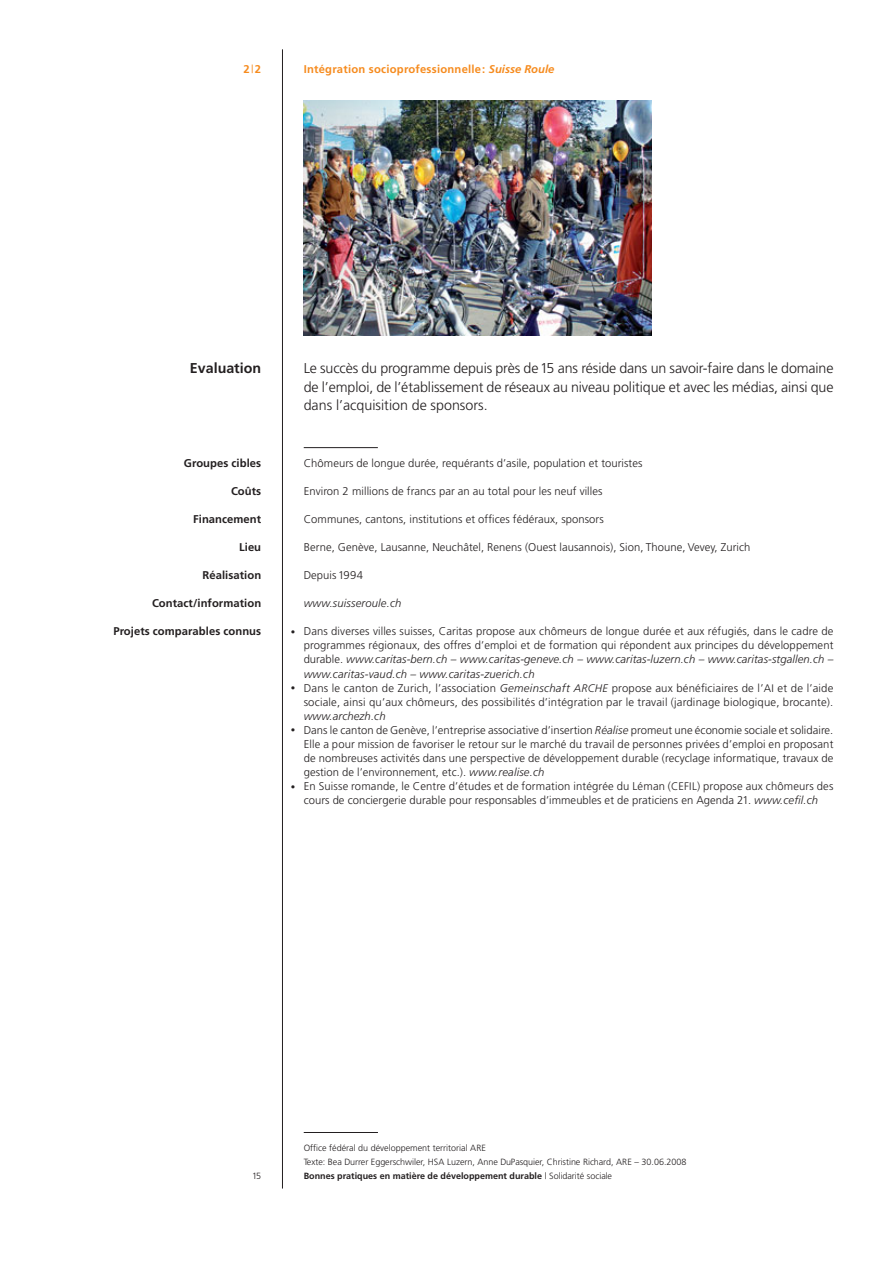
<style>
.page{position:relative;width:893px;height:1263px;background:#fff}
.page>*{position:absolute;margin:0;border:0;box-sizing:border-box;transform-origin:0 0}
.t1{font:300 14.25px/18.8px "Frutiger";color:#231f20;text-align:justify}
.t2{font:700 14.25px "Frutiger";color:#231f20}
.t3{font:300 11.25px/14.1px "Frutiger";letter-spacing:.01em;color:#231f20}
.t4{font:700 11.25px "Frutiger";letter-spacing:.005em;color:#231f20}
.t5{font:700 11.25px "Frutiger";letter-spacing:.02em;color:#f68b1e}
.t6{font:italic 300 11.25px "Frutiger";letter-spacing:.015em;color:#231f20}
.t7{font:300 9px/14.1px "Frutiger";color:#231f20}
.s1{font-weight:300}
.s2{font-style:italic}
.s3{font-style:italic;font-size:10.95px}
.s4{font-size:10.95px}
.s5{font-weight:700}
</style>
<div class="page">
<hr style="left:282px;top:49px;width:1px;height:1139px;background:#231f20">
<hr style="left:304px;top:447px;width:74px;height:1px;background:#231f20">
<img style="left:304px;top:101px;width:347px;height:234px">
<hr style="left:304px;top:1132px;width:74px;height:1px;background:#231f20">
<p class="t5" style="left:243px;top:64px;width:19px">2 <span class="s1">|</span> 2</p>
<p class="t5" style="left:304px;top:64px;width:252px">Intégration socioprofessionnelle : <span class="s2">Suisse Roule</span></p>
<p class="t2" style="left:190px;top:362px;width:73px">Evaluation</p>
<p class="t4" style="left:184px;top:458px;width:79px">Groupes cibles</p>
<p class="t4" style="left:231px;top:486px;width:32px">Coûts</p>
<p class="t4" style="left:193px;top:514px;width:70px">Financement</p>
<p class="t4" style="left:239px;top:542px;width:24px">Lieu</p>
<p class="t4" style="left:202px;top:571px;width:60px">Réalisation</p>
<p class="t4" style="left:152px;top:599px;width:111px">Contact/information</p>
<p class="t4" style="left:113px;top:627px;width:149px">Projets comparables connus</p>
<p class="t1" style="left:304px;top:360px;width:531px">Le succès du programme depuis près de 15 ans réside dans un savoir-faire dans le domaine de l’emploi, de l’établissement de réseaux au niveau politique et avec les médias, ainsi que dans l’acquisition de sponsors.</p>
<p class="t7" style="left:291px;top:625px;width:6px">•</p>
<p class="t7" style="left:291px;top:682px;width:6px">•</p>
<p class="t7" style="left:291px;top:724px;width:6px">•</p>
<p class="t7" style="left:291px;top:780px;width:6px">•</p>
<p class="t3" style="left:304px;top:456px;width:340px">Chômeurs de longue durée, requérants d’asile, population et touristes</p>
<p class="t3" style="left:304px;top:485px;width:300px">Environ 2 millions de francs par an au total pour les neuf villes</p>
<p class="t3" style="left:304px;top:513px;width:301px">Communes, cantons, institutions et offices fédéraux, sponsors</p>
<p class="t3" style="left:304px;top:541px;width:448px">Berne, Genève, Lausanne, Neuchâtel, Renens (Ouest lausannois), Sion, Thoune, Vevey, Zurich</p>
<p class="t3" style="left:304px;top:569px;width:61px">Depuis 1994</p>
<p class="t6" style="left:304px;top:599px;width:99px">www.suisseroule.ch</p>
<p class="t3" style="left:304px;top:625px;width:531px">Dans diverses villes suisses, Caritas propose aux chômeurs de longue durée et aux réfugiés, dans le cadre de programmes régionaux, des offres d’emploi et de formation qui répondent aux principes du développement durable. <span class="s2">www.caritas-bern.ch – www.caritas-geneve.ch – www.caritas-luzern.ch – www.caritas-stgallen.ch – www.caritas-vaud.ch – www.caritas-zuerich.ch<br></span>Dans le canton de Zurich, l’association <span class="s2">Gemeinschaft</span> <span class="s3">ARCHE</span> propose aux bénéficiaires de l’<span class="s4">AI</span> et de l’aide sociale, ainsi qu’aux chômeurs, des possibilités d’intégration par le travail (jardinage biologique, brocante).</p>
<p class="t3" style="left:304px;top:710px;width:531px"><span class="s2">www.archezh.ch<br></span>Dans le canton de Genève, l’entreprise associative d’insertion <span class="s2">Réalise</span> promeut une économie sociale et solidaire.<br>Elle a pour mission de favoriser le retour sur le marché du travail de personnes privées d’emploi en proposant de nombreuses activités dans une perspective de développement durable (recyclage informatique, travaux de gestion de l’environnement, etc.). <span class="s2">www.realise.ch<br></span>En Suisse romande, le Centre d’études et de formation intégrée du Léman (<span class="s4">CEFIL</span>) propose aux chômeurs des cours de conciergerie durable pour responsables d’immeubles et de praticiens en Agenda 21. <span class="s2">www.cefil.ch</span></p>
<p class="t7" style="left:252px;top:1170px;width:11px">15</p>
<p class="t7" style="left:304px;top:1141px;width:384px">Office fédéral du développement territorial ARE<br>Texte: Bea Durrer Eggerschwiler, HSA Luzern, Anne DuPasquier, Christine Richard, ARE – 30.06.2008<br><span class="s5">Bonnes pratiques en matière de développement durable</span> | Solidarité sociale</p>
</div>
